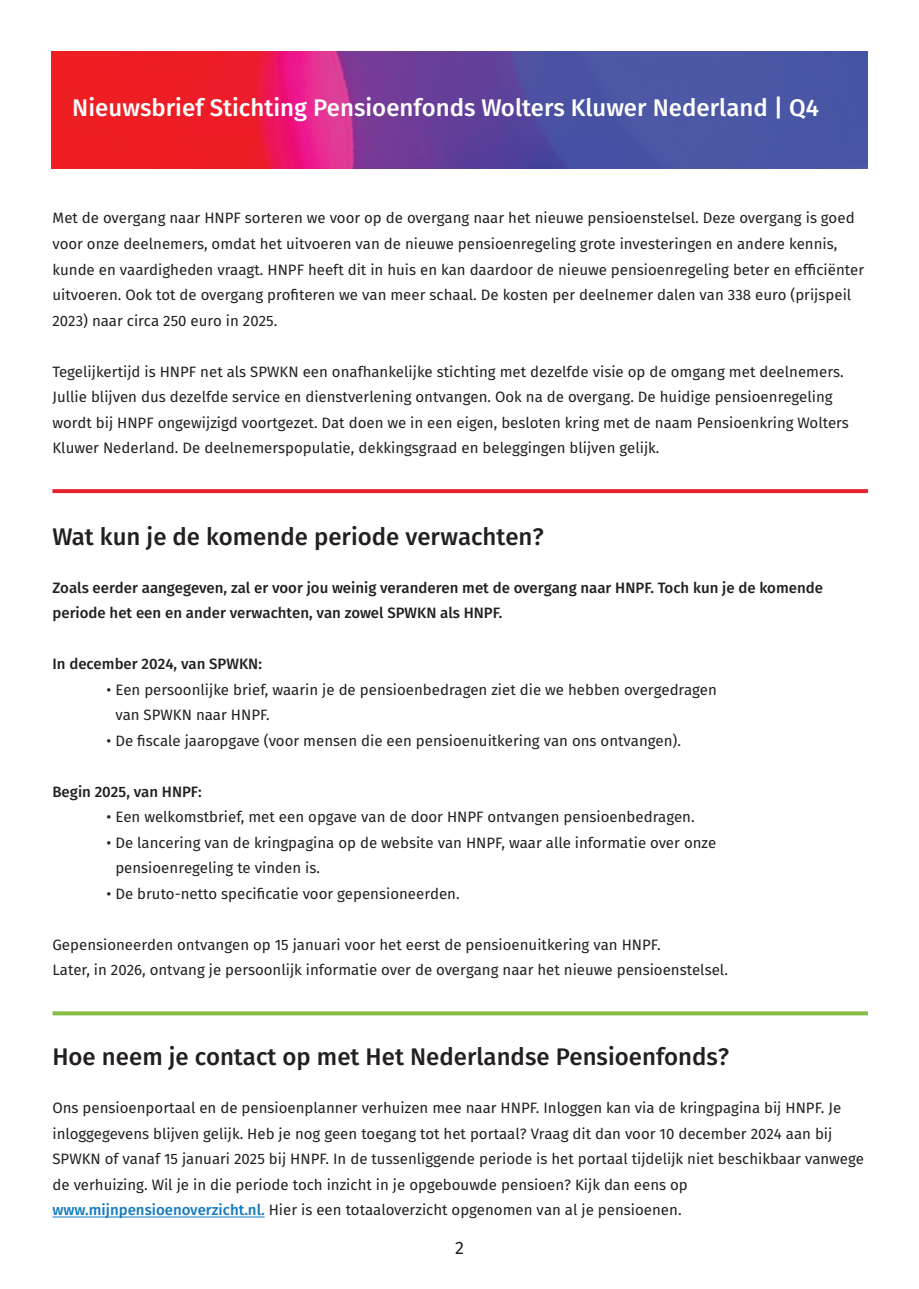
<style>
.page{position:relative;width:919px;height:1289px;background:#fff}
.page>*{position:absolute;margin:0;border:0;box-sizing:border-box;transform-origin:0 0}
.t1{font:500 24px "Fira Sans";color:#231f20}
.t2{font:500 24px "Fira Sans";color:#fff}
.t3{font:18px "Fira Sans";color:#231f20}
.t4{font:15px/25.5px "Fira Sans";color:#231f20}
.t5{font:500 15px/25.5px "Fira Sans";color:#231f20}
.s1{font-weight:500;color:#127ac0}
</style>
<div class="page">
<hr style="left:52px;top:1216px;width:213px;height:1px;background:#127ac0">
<svg style="left:52px;top:489px;width:815px;height:4px;background:#e62734"></svg>
<svg style="left:52px;top:1011px;width:815px;height:4px;background:#90c352"></svg>
<img style="left:51px;top:51px;width:816px;height:117px">
<h1 class="t2" style="left:72px;top:88px;width:748px">Nieuwsbrief Stichting Pensioenfonds Wolters Kluwer Nederland | Q4</h1>
<p class="t4" style="left:52px;top:205px;width:813px">Met de overgang naar HNPF sorteren we voor op de overgang naar het nieuwe pensioenstelsel. Deze overgang is goed voor onze deelnemers, omdat het uitvoeren van de nieuwe pensioenregeling grote investeringen en andere kennis, kunde en vaardigheden vraagt. HNPF heeft dit in huis en kan daardoor de nieuwe pensioenregeling beter en efficiënter uitvoeren. Ook tot de overgang profiteren we van meer schaal. De kosten per deelnemer dalen van 338 euro (prijspeil 2023) naar circa 250 euro in 2025.</p>
<p class="t4" style="left:52px;top:358px;width:797px">Tegelijkertijd is HNPF net als SPWKN een onafhankelijke stichting met dezelfde visie op de omgang met deelnemers.<br>Jullie blijven dus dezelfde service en dienstverlening ontvangen. Ook na de overgang. De huidige pensioenregeling wordt bij HNPF ongewijzigd voortgezet. Dat doen we in een eigen, besloten kring met de naam Pensioenkring Wolters Kluwer Nederland. De deelnemerspopulatie, dekkingsgraad en beleggingen blijven gelijk.</p>
<h1 class="t1" style="left:52px;top:517px;width:493px">Wat kun je de komende periode verwachten?</h1>
<p class="t5" style="left:52px;top:574px;width:772px">Zoals eerder aangegeven, zal er voor jou weinig veranderen met de overgang naar HNPF. Toch kun je de komende periode het een en ander verwachten, van zowel SPWKN als HNPF.</p>
<p class="t5" style="left:52px;top:650px;width:211px">In december 2024, van SPWKN:</p>
<p class="t4" style="left:115px;top:676px;width:603px;text-indent:-9px">• Een persoonlijke brief, waarin je de pensioenbedragen ziet die we hebben overgedragen van SPWKN naar HNPF.</p>
<p class="t4" style="left:106px;top:727px;width:576px">• De fiscale jaaropgave (voor mensen die een pensioenuitkering van ons ontvangen).</p>
<p class="t5" style="left:52px;top:778px;width:151px">Begin 2025, van HNPF:</p>
<p class="t4" style="left:106px;top:804px;width:589px">• Een welkomstbrief, met een opgave van de door HNPF ontvangen pensioenbedragen.</p>
<p class="t4" style="left:115px;top:829px;width:602px;text-indent:-9px">• De lancering van de kringpagina op de website van HNPF, waar alle informatie over onze pensioenregeling te vinden is.</p>
<p class="t4" style="left:106px;top:880px;width:354px">• De bruto-netto specificatie voor gepensioneerden.</p>
<p class="t4" style="left:52px;top:931px;width:677px">Gepensioneerden ontvangen op 15 januari voor het eerst de pensioenuitkering van HNPF.<br>Later, in 2026, ontvang je persoonlijk informatie over de overgang naar het nieuwe pensioenstelsel.</p>
<h1 class="t1" style="left:52px;top:1037px;width:678px">Hoe neem je contact op met Het Nederlandse Pensioenfonds?</h1>
<p class="t4" style="left:52px;top:1095px;width:812px">Ons pensioenportaal en de pensioenplanner verhuizen mee naar HNPF. Inloggen kan via de kringpagina bij HNPF. Je inloggegevens blijven gelijk. Heb je nog geen toegang tot het portaal? Vraag dit dan voor 10 december 2024 aan bij SPWKN of vanaf 15 januari 2025 bij HNPF. In de tussenliggende periode is het portaal tijdelijk niet beschikbaar vanwege de verhuizing. Wil je in die periode toch inzicht in je opgebouwde pensioen? Kijk dan eens op <span class="s1">www.mijnpensioenoverzicht.nl.</span> Hier is een totaaloverzicht opgenomen van al je pensioenen.</p>
<p class="t3" style="left:455px;top:1233px;width:10px">2</p>
</div>
